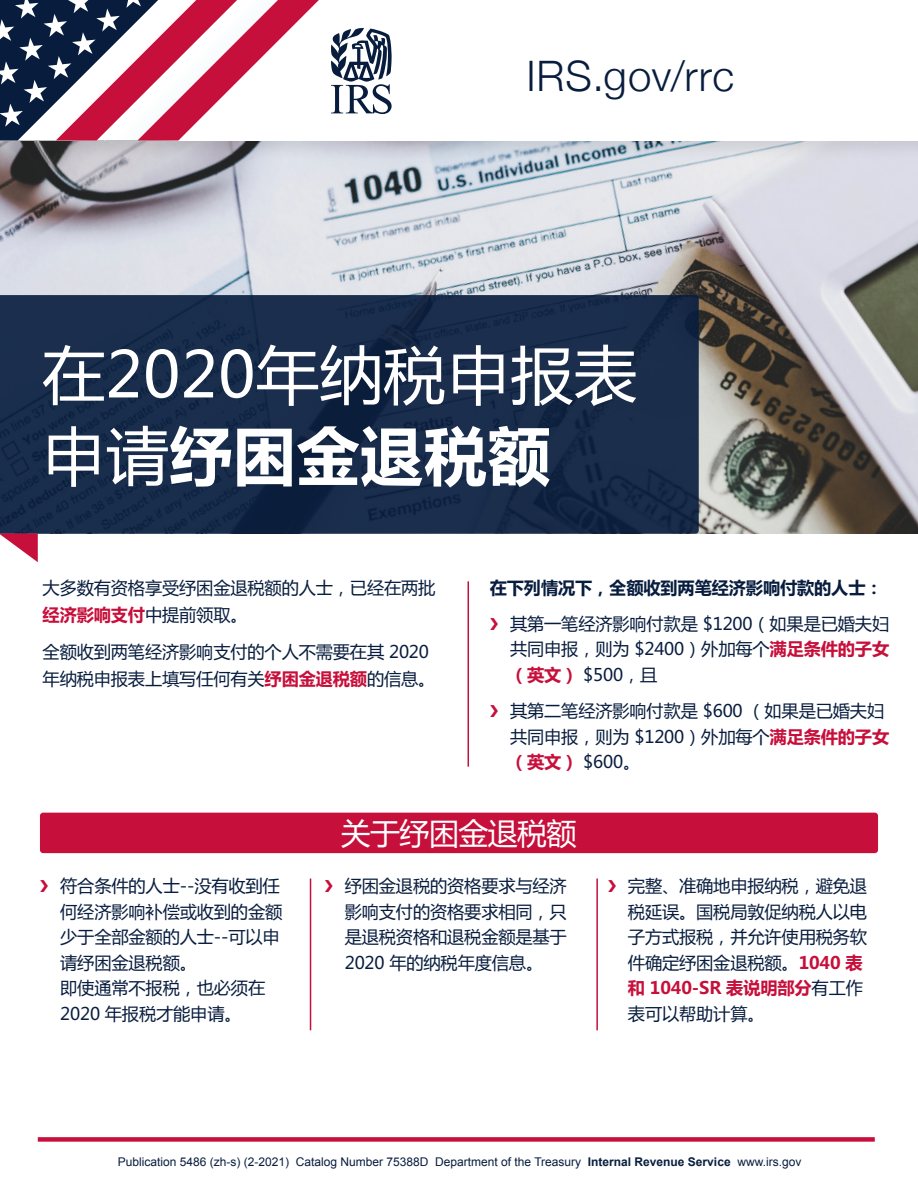
<style>
.page{position:relative;width:918px;height:1188px;background:#fff}
.page>*{position:absolute;margin:0;border:0;box-sizing:border-box;transform-origin:0 0}
.t1{font:63px/81px "Microsoft Ya Hei";letter-spacing:.01em;color:#fff}
.t2{font:300 42px "Helvetica Neue";letter-spacing:.02em;color:#081d3e}
.t3{font:30px "Microsoft Ya Hei";letter-spacing:-.02em;color:#fff}
.t4{font:17.25px/25.5px "Microsoft Ya Hei";letter-spacing:-.01em;color:#081d3e}
.t5{font:700 17.25px "Microsoft Ya Hei";letter-spacing:-.01em;color:#081d3e}
.t6{font:12px "Arial";color:#081d3e}
.t7{font:700 12px "Arial";color:#081d3e}
.s1{font-weight:700}
.s2{font-weight:700;color:#c70f3b}
.s3{color:#c70f3b}
.s4{font-weight:400}
</style>
<div class="page">
<div style="left:40px;top:813px;width:838px;height:40px;background:#c70f3b;border-radius:3px"></div>
<img style="left:0;top:161px;width:918px;height:373px">
<div style="left:38px;top:1137px;width:837px;height:5px;background:#c70f3b"></div>
<div style="left:0;top:0;width:918px;height:161px;background:#231f20;opacity:.1"></div>
<div style="left:0;top:0;width:918px;height:140px;background:#fff"></div>
<svg style="left:0;top:0;width:319px;height:140px"></svg>
<svg style="left:0;top:295px;width:699px;height:239px;background:#172a49"></svg>
<hr style="left:310px;top:879px;width:1px;height:151px;background:#c70f3b">
<hr style="left:596px;top:879px;width:2px;height:151px;background:#c70f3b">
<hr style="left:468px;top:581px;width:1px;height:186px;background:#c70f3b">
<svg style="left:0;top:534px;width:38px;height:28px"></svg>
<svg style="left:331px;top:28px;width:61px;height:86px"></svg>
<h2 class="t2" style="left:526px;top:42px;width:209px">IRS.gov/rrc</h2>
<h1 class="t1" style="left:42px;top:332px;width:596px">在2020年纳税申报表申请<span class="s1">纾困金退税额</span></h1>
<p class="t4" style="left:43px;top:573px;width:394px;line-height:27px">大多数有资格享受纾困金退税额的人士，已经在两批<span class="s2">经济影响支付</span>中提前领取。</p>
<p class="t4" style="left:43px;top:638px;width:394px;line-height:27px">全额收到两笔经济影响支付的个人不需要在其 2020年纳税申报表上填写任何有关<span class="s2">纾困金退税额</span>的信息。</p>
<p class="t5" style="left:490px;top:575px;width:394px">在下列情况下，全额收到两笔经济影响付款的人士：</p>
<p class="t4" style="left:510px;top:610px;width:381px;text-align:justify;text-indent:-20px"><span class="s3">❯</span> 其第一笔经济影响付款是 $1200（如果是已婚夫妇共同申报，则为 $2400）外加每个<span class="s2">满足条件的子女（英文）</span> $500，且</p>
<p class="t4" style="left:510px;top:698px;width:381px;text-indent:-20px"><span class="s3">❯</span> 其第二笔经济影响付款是 $600 （如果是已婚夫妇共同申报，则为 $1200）外加每个<span class="s2">满足条件的子女（英文）</span> $600。</p>
<h2 class="t3" style="left:341px;top:813px;width:237px">关于纾困金退税额</h2>
<p class="t4" style="left:60px;top:873px;width:224px;text-indent:-20px"><span class="s3">❯</span> 符合条件的人士--没有收到任何经济影响补偿或收到的金额少于全部金额的人士--可以申请纾困金退税额。<br>即使通常不报税，也必须在<br>2020 年报税才能申请。</p>
<p class="t4" style="left:345px;top:873px;width:224px;text-align:justify;text-indent:-20px"><span class="s3">❯</span> 纾困金退税的资格要求与经济影响支付的资格要求相同，只是退税资格和退税金额是基于2020 年的纳税年度信息。</p>
<p class="t4" style="left:628px;top:873px;width:241px;text-indent:-20px"><span class="s3">❯</span> 完整、准确地申报纳税，避免退税延误。国税局敦促纳税人以电子方式报税，并允许使用税务软件确定纾困金退税额。<span class="s2">1040 表和 1040-SR 表说明部分</span>有工作表可以帮助计算。</p>
<p class="t6" style="left:118px;top:1154px;width:312px">Publication 5486 (zh-s) (2-2021) Catalog Number 75388D</p>
<p class="t6" style="left:435px;top:1154px;width:148px">Department of the Treasury</p>
<p class="t7" style="left:588px;top:1154px;width:215px">Internal Revenue Service <span class="s4">www.irs.gov</span></p>
</div>
